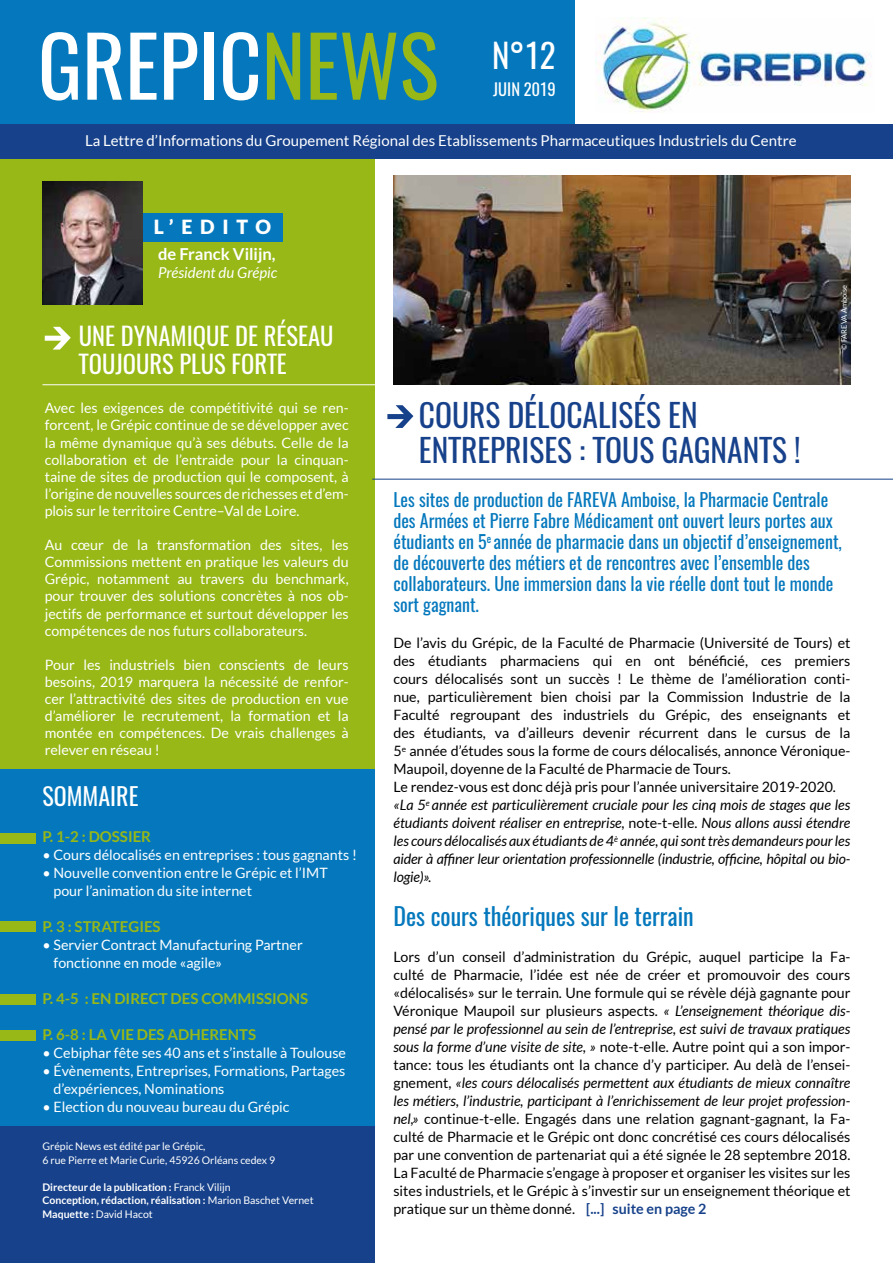
<style>
.page{position:relative;width:893px;height:1263px;background:#fff}
.page>*{position:absolute;margin:0;border:0;box-sizing:border-box;transform-origin:0 0}
.t1{font:82.8px "Oswald";color:#fff}
.t2{font:33px "Oswald";color:#fff}
.t3{font:31.5px/34.5px "Oswald";color:#17428b}
.t4{font:24.6px/27.5px "Oswald";color:#fff}
.t5{font:24px "Oswald";color:#0578bd}
.t6{font:24px "Oswald";color:#fff}
.t7{font:900 19.5px "Lato";letter-spacing:.4em;color:#fff}
.t8{font:18px/21px "Oswald";color:#0578bd}
.t9{font:700 16.5px "Lato";color:#fff}
.t10{font:16.5px "Oswald";color:#fff}
.t11{font:15px "Lato";color:#fff}
.t12{font:700 15px "Lato";color:#97b816}
.t13{font:italic 15px "Lato";color:#fff}
.t14{font:14.25px/18px "Lato";color:#000}
.t15{font:14.25px/17.1px "Lato";color:#fff;text-align:justify}
.t16{font:700 10.5px/13.5px "Lato";color:#fff}
.t17{font:10.5px/13.5px "Lato";color:#fff}
.t18{font:7.5px "Lato";color:#fff}
.s1{color:#97b816}
.s2{font-weight:400}
.s3{font-style:italic}
.s4{font-weight:700;color:#17428b}
</style>
<div class="page">
<div style="left:0;top:158px;width:374px;height:620px;background:#97b816"></div>
<img style="left:595px;top:17px;width:277px;height:96px">
<div style="left:0;top:0;width:574px;height:124px;background:#0578bd"></div>
<div style="left:0;top:124px;width:893px;height:34px;background:#17428b"></div>
<hr style="left:42px;top:384px;width:348px;height:1px;background:#fff">
<div style="left:0;top:769px;width:374px;height:421px;background:#0578bd"></div>
<div style="left:0;top:833px;width:35px;height:10px;background:#97b816"></div>
<div style="left:0;top:921px;width:35px;height:10px;background:#97b816"></div>
<div style="left:0;top:994px;width:35px;height:10px;background:#97b816"></div>
<div style="left:0;top:1031px;width:35px;height:10px;background:#97b816"></div>
<hr style="left:372px;top:479px;width:521px;height:1px;background:#17428b">
<svg style="left:387px;top:405px;width:26px;height:23px"></svg>
<svg style="left:45px;top:327px;width:26px;height:23px"></svg>
<div style="left:0;top:1127px;width:374px;height:136px;background:#17428b"></div>
<div style="left:131px;top:213px;width:152px;height:29px;background:#0578bd"></div>
<img style="left:42px;top:182px;width:100px;height:122px">
<img style="left:393px;top:175px;width:457px;height:209px">
<h1 class="t1" style="left:38px;top:-8px;width:402px">GREPIC<span class="s1">NEWS</span></h1>
<p class="t11" style="left:85px;top:132px;width:713px">La Lettre d’Informations du Groupement Régional des Etablissements Pharmaceutiques Industriels du Centre</p>
<h2 class="t2" style="left:492px;top:26px;width:65px">N°12</h2>
<p class="t10" style="left:493px;top:74px;width:64px">JUIN 2019</p>
<h3 class="t7" style="left:154px;top:216px;width:119px">L’EDITO</h3>
<p class="t9" style="left:158px;top:245px;width:119px">de Franck Vilijn,</p>
<p class="t13" style="left:158px;top:265px;width:121px">Président du Grépic</p>
<h3 class="t4" style="left:79px;top:320px;width:256px">UNE DYNAMIQUE DE RÉSEAU<br>TOUJOURS PLUS FORTE</h3>
<p class="t15" style="left:45px;top:399px;width:305px">Avec les exigences de compétitivité qui se ren&shy;forcent, le Grépic continue de se développer avec la même dynamique qu’à ses débuts. Celle de la collaboration et de l’entraide pour la cinquan&shy;taine de sites de production qui le composent, à l’origine de nouvelles sources de richesses et d’em&shy;plois sur le territoire Centre–Val de Loire.</p>
<p class="t15" style="left:45px;top:536px;width:305px">Au cœur de la transformation des sites, les Commissions mettent en pratique les valeurs du Grépic, notamment au travers du benchmark, pour trouver des solutions concrètes à nos ob&shy;jectifs de performance et surtout développer les compétences de nos futurs collaborateurs.</p>
<p class="t15" style="left:45px;top:656px;width:305px">Pour les industriels bien conscients de leurs besoins, 2019 marquera la nécessité de renfor&shy;cer l’attractivité des sites de production en vue d’améliorer le recrutement, la formation et la montée en compétences. De vrais challenges à relever en réseau !</p>
<h3 class="t6" style="left:43px;top:775px;width:97px">SOMMAIRE</h3>
<p class="t12" style="left:43px;top:828px;width:110px">P. 1-2 : DOSSIER</p>
<p class="t15" style="left:43px;top:846px;width:316px">• Cours délocalisés en entreprises : tous gagnants !</p>
<p class="t15" style="left:54px;top:864px;width:276px;line-height:18px;text-indent:-11px">• Nouvelle convention entre le Grépic et l’IMT pour l’animation du site internet</p>
<p class="t12" style="left:43px;top:918px;width:120px">P. 3 : STRATEGIES</p>
<p class="t15" style="left:54px;top:936px;width:251px;line-height:18px;text-indent:-11px">• Servier Contract Manufacturing Partner fonctionne en mode «agile»</p>
<p class="t12" style="left:43px;top:990px;width:267px">P. 4-5 : EN DIRECT DES COMMISSIONS</p>
<p class="t12" style="left:43px;top:1026px;width:215px">P. 6-8 : LA VIE DES ADHERENTS</p>
<p class="t15" style="left:43px;top:1044px;width:305px">• Cebiphar fête ses 40 ans et s’installe à Toulouse</p>
<p class="t15" style="left:54px;top:1062px;width:293px;line-height:18px;text-indent:-11px">• Évènements, Entreprises, Formations, Partages d’expériences, Nominations</p>
<p class="t15" style="left:43px;top:1098px;width:248px">• Election du nouveau bureau du Grépic</p>
<p class="t17" style="left:42px;top:1140px;width:234px">Grépic News est édité par le Grépic,<br>6 rue Pierre et Marie Curie, 45926 Orléans cedex 9</p>
<p class="t16" style="left:42px;top:1180px;width:273px">Directeur de la publication : <span class="s2">Franck Vilijn<br></span>Conception, rédaction, réalisation : <span class="s2">Marion Baschet Vernet<br></span>Maquette : <span class="s2">David Hacot</span></p>
<h3 class="t3" style="left:419px;top:395px;width:383px">COURS DÉLOCALISÉS EN<br>ENTREPRISES : TOUS GAGNANTS !</h3>
<p class="t18" style="left:840px;top:350px;width:67px;rotate:-90deg">© FAREVA Amboise</p>
<p class="t8" style="left:393px;top:488px;width:450px">Les sites de production de FAREVA Amboise, la Pharmacie Centrale des Armées et Pierre Fabre Médicament ont ouvert leurs portes aux étudiants en 5<sup>e</sup> année de pharmacie dans un objectif d’enseignement, de découverte des métiers et de rencontres avec l’ensemble des collaborateurs. Une immersion dans la vie réelle dont tout le monde sort gagnant.</p>
<p class="t14" style="left:393px;top:634px;width:459px">De l’avis du Grépic, de la Faculté de Pharmacie (Université de Tours) et des étudiants pharmaciens qui en ont bénéficié, ces premiers cours délocalisés sont un succès ! Le thème de l’amélioration conti&shy;nue, particulièrement bien choisi par la Commission Industrie de la Faculté regroupant des industriels du Grépic, des enseignants et des étudiants, va d’ailleurs devenir récurrent dans le cursus de la 5<sup>e</sup> année d’études sous la forme de cours délocalisés, annonce Véronique-Maupoil, doyenne de la Faculté de Pharmacie de Tours.<br>Le rendez-vous est donc déjà pris pour l’année universitaire 2019-2020. <span class="s3">«La 5</span><sup>e</sup> <span class="s3">année est particulièrement cruciale pour les cinq mois de stages que les étudiants doivent réaliser en entreprise,</span> note-t-elle. <span class="s3">Nous allons aussi étendre les cours délocalisés aux étudiants de 4</span><sup>è</sup> <span class="s3">année, qui sont très demandeurs pour les aider à affiner leur orientation professionnelle (industrie, officine, hôpital ou bio&shy;logie)».</span></p>
<h3 class="t5" style="left:393px;top:895px;width:302px">Des cours théoriques sur le terrain</h3>
<p class="t14" style="left:393px;top:948px;width:459px;text-align:justify">Lors d’un conseil d’administration du Grépic, auquel participe la Fa&shy;culté de Pharmacie, l’idée est née de créer et promouvoir des cours «délocalisés» sur le terrain. Une formule qui se révèle déjà gagnante pour Véronique Maupoil sur plusieurs aspects. <span class="s3">« L’enseignement théorique dis&shy;pensé par le professionnel au sein de l’entreprise, est suivi de travaux pratiques sous la forme d’une visite de site, »</span> note-t-elle. Autre point qui a son impor&shy;tance: tous les étudiants ont la chance d’y participer. Au delà de l’ensei&shy;gnement, <span class="s3">«les cours délocalisés permettent aux étudiants de mieux connaître les métiers, l’industrie, participant à l’enrichissement de leur projet profession&shy;nel,»</span> continue-t-elle. Engagés dans une relation gagnant-gagnant, la Fa&shy;culté de Pharmacie et le Grépic ont donc concrétisé ces cours délocalisés par une convention de partenariat qui a été signée le 28 septembre 2018.<br>La Faculté de Pharmacie s’engage à proposer et organiser les visites sur les sites industriels, et le Grépic à s’investir sur un enseignement théorique et pratique sur un thème donné. <span class="s4">[...] suite en page 2</span></p>
</div>
